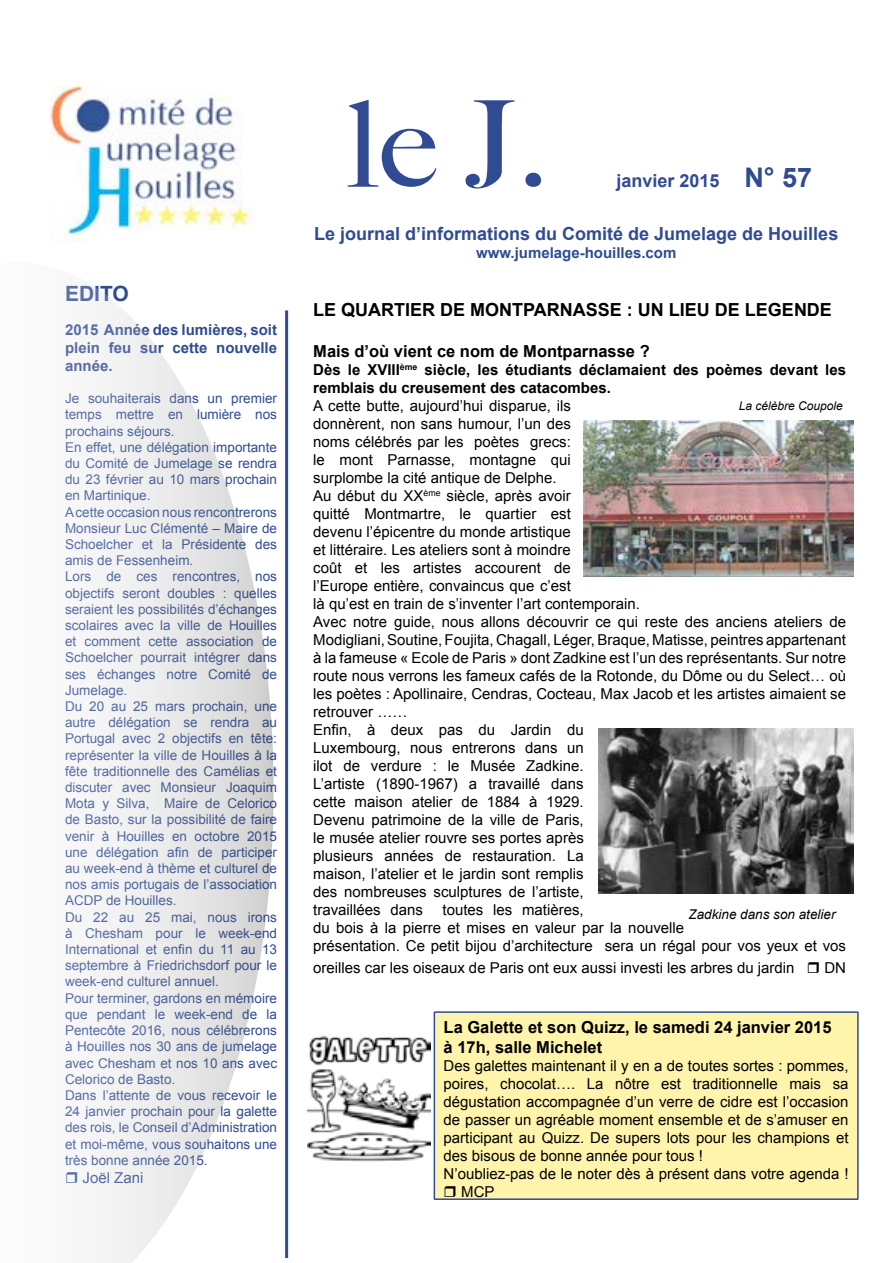
<style>
.page{position:relative;width:893px;height:1263px;background:#fff}
.page>*{position:absolute;margin:0;border:0;box-sizing:border-box;transform-origin:0 0}
.t1{font:500 120px "Big Caslon";color:#304b92;scale:1.1 1}
.t2{font:700 21px "Arial";color:#304b92}
.t3{font:700 18px "Arial";color:#304b92}
.t4{font:700 18px "Arial";color:#000}
.t5{font:700 16.5px/19.8px "Arial";color:#000}
.t6{font:15px/18px "Arial";color:#000}
.t7{font:700 15px/18px "Arial";color:#000}
.t8{font:700 15px/18px "Arial";color:#304b92;text-align:justify}
.t9{font:15px "Arial";color:#304b92}
.t10{font:13.5px/16.2px "Arial";color:#304b92}
.t11{font:italic 13.5px "Arial";color:#000}
.t12{font:italic 12px "Arial";color:#000}
.s1{font-size:27px}
</style>
<div class="page">
<img style="left:51px;top:86px;width:201px;height:156px">
<hr style="left:285px;top:310px;width:3px;height:948px;background:#304b92">
<svg style="left:97px;top:289px;width:177px;height:974px"></svg>
<img style="left:599px;top:729px;width:255px;height:165px">
<img style="left:584px;top:421px;width:270px;height:155px">
<div style="left:434px;top:1012px;width:424px;height:187px;background:#fff4ac"></div>
<div style="left:434px;top:1011px;width:425px;height:189px;border:2px solid #304b92"></div>
<img style="left:308px;top:1035px;width:122px;height:127px">
<h2 class="t2" style="left:65px;top:279px;width:65px">EDITO</h2>
<p class="t8" style="left:65px;top:321px;width:214px">2015 Année des lumières, soit plein feu sur cette nouvelle année.</p>
<p class="t10" style="left:65px;top:390px;width:214px">Je souhaiterais dans un premier temps mettre en lumière nos prochains séjours.<br>En effet, une délégation importante du Comité de Jumelage se rendra du 23 février au 10 mars prochain en Martinique.<br>A cette occasion nous rencontrerons<br>Monsieur Luc Clémenté – Maire de<br>Schoelcher et la Présidente des amis de Fessenheim.<br>Lors de ces rencontres, nos objectifs seront doubles : quelles seraient les possibilités d’échanges scolaires avec la ville de Houilles et comment cette association de<br>Schoelcher pourrait intégrer dans ses échanges notre Comité de<br>Jumelage.<br>Du 20 au 25 mars prochain, une autre délégation se rendra au<br>Portugal avec 2 objectifs en tête: représenter la ville de Houilles à la fête traditionnelle des Camélias et discuter avec Monsieur Joaquim<br>Mota y Silva, Maire de Celorico de Basto, sur la possibilité de faire venir à Houilles en octobre 2015 une délégation afin de participer au week-end à thème et culturel de nos amis portugais de l’association<br>ACDP de Houilles.<br>Du 22 au 25 mai, nous irons à Chesham pour le week-end<br>International et enfin du 11 au 13 septembre à Friedrichsdorf pour le week-end culturel annuel.<br>Pour terminer, gardons en mémoire que pendant le week-end de la<br>Pentecôte 2016, nous célébrerons à Houilles nos 30 ans de jumelage avec Chesham et nos 10 ans avec<br>Celorico de Basto.<br>Dans l’attente de vous recevoir le<br>24 janvier prochain pour la galette des rois, le Conseil d’Administration et moi-même, vous souhaitons une très bonne année 2015.</p>
<p class="t9" style="left:83px;top:1167px;width:62px">Joël Zani</p>
<h1 class="t1" style="left:347px;top:75px;width:185px">le J.</h1>
<p class="t3" style="left:616px;top:169px;width:197px">janvier 2015 <span class="s1">N° 57</span></p>
<p class="t3" style="left:314px;top:221px;width:526px">Le journal d’informations du Comité de Jumelage de Houilles</p>
<p class="t8" style="left:476px;top:244px;width:202px">www.jumelage-houilles.com</p>
<p class="t4" style="left:313px;top:298px;width:520px">LE QUARTIER DE MONTPARNASSE : UN LIEU DE LEGENDE</p>
<p class="t5" style="left:313px;top:342px;width:338px">Mais d’où vient ce nom de Montparnasse ?</p>
<p class="t7" style="left:313px;top:361px;width:534px">Dès le XVIII<sup>ème</sup> siècle, les étudiants déclamaient des poèmes devant les remblais du creusement des catacombes.</p>
<p class="t6" style="left:313px;top:397px;width:534px">A cette butte, aujourd’hui disparue, ils<br>donnèrent, non sans humour, l’un des<br>noms célébrés par les poètes grecs:<br>le mont Parnasse, montagne qui<br>surplombe la cité antique de Delphe.<br>Au début du XX<sup>ème</sup> siècle, après avoir<br>quitté Montmartre, le quartier est<br>devenu l’épicentre du monde artistique<br>et littéraire. Les ateliers sont à moindre<br>coût et les artistes accourent de<br>l’Europe entière, convaincus que c’est<br>là qu’est en train de s’inventer l’art contemporain.<br>Avec notre guide, nous allons découvrir ce qui reste des anciens ateliers de Modigliani, Soutine, Foujita, Chagall, Léger, Braque, Matisse, peintres appartenant à la fameuse « Ecole de Paris » dont Zadkine est l’un des représentants. Sur notre route nous verrons les fameux cafés de la Rotonde, du Dôme ou du Select… où les poètes : Apollinaire, Cendras, Cocteau, Max Jacob et les artistes aimaient se retrouver ……<br>Enfin, à deux pas du Jardin du<br>Luxembourg, nous entrerons dans un<br>ilot de verdure : le Musée Zadkine.<br>L’artiste (1890-1967) a travaillé dans<br>cette maison atelier de 1884 à 1929.<br>Devenu patrimoine de la ville de Paris,<br>le musée atelier rouvre ses portes après<br>plusieurs années de restauration. La<br>maison, l’atelier et le jardin sont remplis<br>des nombreuses sculptures de l’artiste,<br>travaillées dans</p>
<p class="t12" style="left:739px;top:398px;width:106px">La célèbre Coupole</p>
<p class="t6" style="left:313px;top:901px;width:534px;text-indent:129px">toutes les matières,<br>du bois à la pierre et mises en valeur par la nouvelle<br>présentation. Ce petit bijou d’architecture sera un régal pour vos yeux et vos</p>
<p class="t6" style="left:313px;top:959px;width:483px">oreilles car les oiseaux de Paris ont eux aussi investi les arbres du jardin</p>
<p class="t6" style="left:824px;top:959px;width:23px">DN</p>
<p class="t11" style="left:688px;top:905px;width:149px">Zadkine dans son atelier</p>
<p class="t5" style="left:444px;top:1018px;width:389px">La Galette et son Quizz, le samedi 24 janvier 2015 à 17h, salle Michelet</p>
<p class="t6" style="left:444px;top:1057px;width:406px">Des galettes maintenant il y en a de toutes sortes : pommes,</p>
<p class="t6" style="left:444px;top:1075px;width:406px">poires, chocolat…. La nôtre est traditionnelle mais sa</p>
<p class="t6" style="left:444px;top:1093px;width:406px">dégustation accompagnée d’un verre de cidre est l’occasion</p>
<p class="t6" style="left:444px;top:1111px;width:406px">de passer un agréable moment ensemble et de s’amuser en</p>
<p class="t6" style="left:444px;top:1129px;width:406px">participant au Quizz. De supers lots pour les champions et</p>
<p class="t6" style="left:444px;top:1147px;width:261px">des bisous de bonne année pour tous !</p>
<p class="t6" style="left:444px;top:1165px;width:406px">N’oubliez-pas de le noter dès à présent dans votre agenda !</p>
<p class="t6" style="left:461px;top:1183px;width:35px">MCP</p>
</div>
